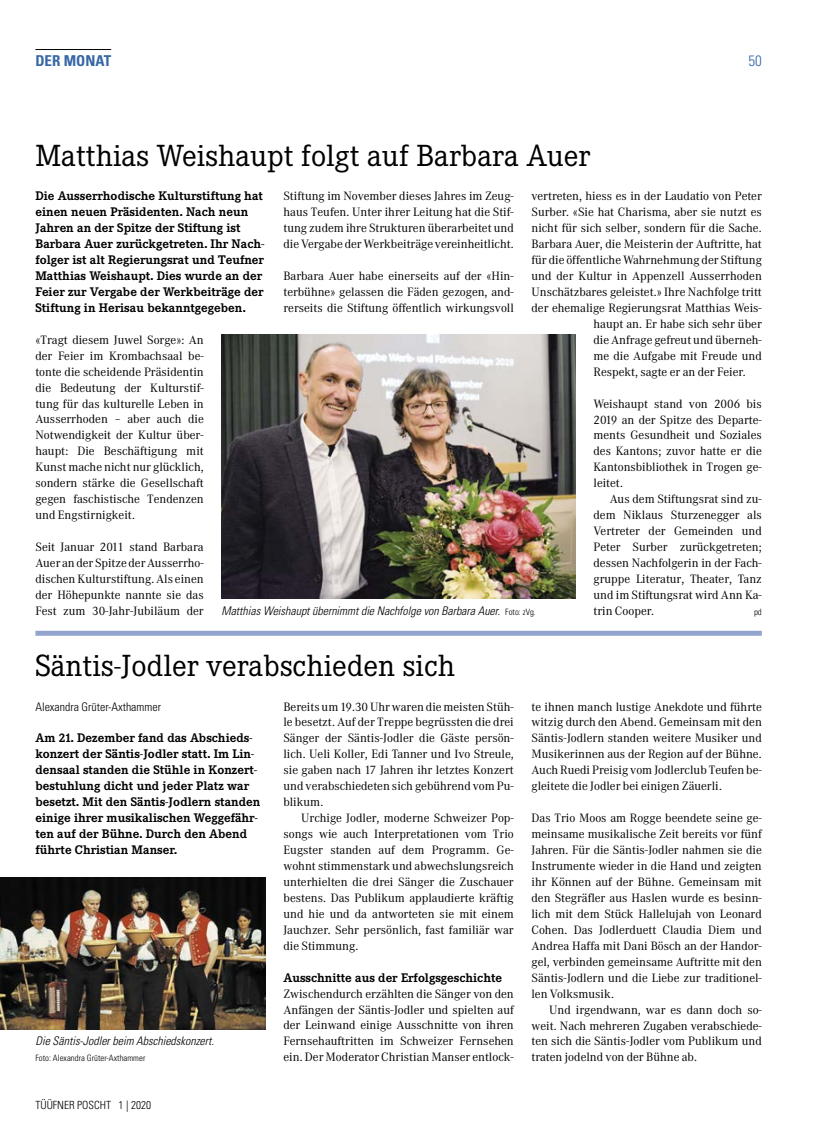
<style>
.page{position:relative;width:815px;height:1134px;background:#fff}
.page>*{position:absolute;margin:0;border:0;box-sizing:border-box;transform-origin:0 0}
.t1{font:30px "Corporate EBQ";color:#000}
.t2{font:700 condensed 15px "Univers LT Std";color:#3767a6}
.t3{font:300 condensed 15px "Univers LT Std";color:#3767a6}
.t4{font:700 12.25px/16px "Corporate EBQ";color:#000}
.t5{font:11.88px/16px "Corporate ABQ";color:#000;text-align:justify}
.t6{font:italic 300 condensed 11.88px "Univers LT Std";color:#000}
.t7{font:300 condensed 11.88px "Univers LT Std";color:#000}
.t8{font:300 condensed 11.25px "Univers LT Std";color:#000}
.t9{font:300 condensed 8.75px "Univers LT Std";color:#000}
.s1{font-style:normal;font-size:8.75px}
</style>
<div class="page">
<hr style="left:35px;top:49px;width:76px;height:1px;background:#000">
<img style="left:0;top:877px;width:266px;height:152px">
<div style="left:35px;top:631px;width:727px;height:5px;background:#93a5ce"></div>
<img style="left:221px;top:335px;width:355px;height:264px">
<p class="t2" style="left:35px;top:51px;width:77px">DER MONAT</p>
<p class="t3" style="left:748px;top:51px;width:15px">50</p>
<h1 class="t1" style="left:35px;top:138px;width:556px">Matthias Weishaupt folgt auf Barbara Auer</h1>
<p class="t4" style="left:35px;top:188px;width:230px">Die Ausserrhodische Kulturstiftung hat einen neuen Präsidenten. Nach neun Jahren an der Spitze der Stiftung ist Barbara Auer zurückgetreten. Ihr Nach&shy;folger ist alt Regierungsrat und Teufner Matthias Weishaupt. Dies wurde an der Feier zur Vergabe der Werkbeiträge der Stiftung in Herisau bekanntgegeben.</p>
<p class="t5" style="left:35px;top:332px;width:170px">«Tragt diesem Juwel Sorge»: An der Feier im Krombachsaal be&shy;tonte die scheidende Präsidentin die Bedeutung der Kulturstif&shy;tung für das kulturelle Leben in Ausserrhoden – aber auch die Notwendigkeit der Kultur über&shy;haupt: Die Beschäftigung mit Kunst mache nicht nur glücklich, sondern stärke die Gesellschaft gegen faschistische Tendenzen und Engstirnigkeit.</p>
<p class="t5" style="left:35px;top:539px;width:170px">Seit Januar 2011 stand Barbara Auer an der Spitze der Ausserrho&shy;dischen Kulturstiftung. Als einen der Höhepunkte nannte sie das Fest zum 30-Jahr-Jubiläum der</p>
<p class="t5" style="left:531px;top:188px;width:232px">vertreten, hiess es in der Laudatio von Peter</p>
<p class="t5" style="left:531px;top:204px;width:232px">Surber. «Sie hat Charisma, aber sie nutzt es</p>
<p class="t5" style="left:531px;top:220px;width:232px">nicht für sich selber, sondern für die Sache.</p>
<p class="t5" style="left:531px;top:236px;width:232px">Barbara Auer, die Meisterin der Auftritte, hat</p>
<p class="t5" style="left:531px;top:252px;width:232px">für die öffentliche Wahrnehmung der Stiftung</p>
<p class="t5" style="left:531px;top:268px;width:232px">und der Kultur in Appenzell Ausserrhoden</p>
<p class="t5" style="left:531px;top:284px;width:232px">Unschätzbares geleistet.» Ihre Nachfolge tritt</p>
<p class="t5" style="left:531px;top:300px;width:232px">der ehemalige Regierungsrat Matthias Weis-</p>
<p class="t5" style="left:594px;top:316px;width:170px">haupt an. Er habe sich sehr über</p>
<p class="t5" style="left:594px;top:332px;width:170px">die Anfrage gefreut und überneh-</p>
<p class="t5" style="left:594px;top:348px;width:170px">me die Aufgabe mit Freude und</p>
<p class="t5" style="left:594px;top:364px;width:154px">Respekt, sagte er an der Feier.</p>
<p class="t5" style="left:594px;top:396px;width:170px">Weishaupt stand von 2006 bis 2019 an der Spitze des Departe&shy;ments Gesundheit und Soziales des Kantons; zuvor hatte er die Kantonsbibliothek in Trogen ge&shy;leitet.</p>
<p class="t5" style="left:594px;top:491px;width:170px;text-indent:16px">Aus dem Stiftungsrat sind zu&shy;dem Niklaus Sturzenegger als Vertreter der Gemeinden und Peter Surber zurückgetreten; dessen Nachfolgerin in der Fach&shy;gruppe Literatur, Theater, Tanz und im Stiftungsrat wird Ann Ka&shy;trin Cooper.</p>
<p class="t5" style="left:283px;top:188px;width:232px">Stiftung im November dieses Jahres im Zeug&shy;haus Teufen. Unter ihrer Leitung hat die Stif&shy;tung zudem ihre Strukturen überarbeitet und die Vergabe der Werkbeiträge vereinheitlicht.</p>
<p class="t5" style="left:283px;top:268px;width:232px">Barbara Auer habe einerseits auf der «Hin&shy;terbühne» gelassen die Fäden gezogen, and&shy;rerseits die Stiftung öffentlich wirkungsvoll</p>
<p class="t6" style="left:221px;top:604px;width:316px">Matthias Weishaupt übernimmt die Nachfolge von Barbara Auer. <span class="s1">Foto: zVg.</span></p>
<p class="t9" style="left:754px;top:606px;width:9px">pd</p>
<h1 class="t1" style="left:35px;top:648px;width:421px">Säntis-Jodler verabschieden sich</h1>
<p class="t7" style="left:35px;top:699px;width:127px">Alexandra Grüter-Axthammer</p>
<p class="t4" style="left:35px;top:730px;width:226px">Am 21. Dezember fand das Abschieds&shy;konzert der Säntis-Jodler statt. Im Lin&shy;densaal standen die Stühle in Konzert&shy;bestuhlung dicht und jeder Platz war besetzt. Mit den Säntis-Jodlern standen einige ihrer musikalischen Weggefähr&shy;ten auf der Bühne. Durch den Abend führte Christian Manser.</p>
<p class="t5" style="left:283px;top:698px;width:232px">Bereits um 19.30 Uhr waren die meisten Stüh&shy;le besetzt. Auf der Treppe begrüssten die drei Sänger der Säntis-Jodler die Gäste persön&shy;lich. Ueli Koller, Edi Tanner und Ivo Streule, sie gaben nach 17 Jahren ihr letztes Konzert und verabschiedeten sich gebührend vom Pu&shy;blikum.</p>
<p class="t5" style="left:283px;top:810px;width:232px;text-indent:18px">Urchige Jodler, moderne Schweizer Pop&shy;songs wie auch Interpretationen vom Trio Eugster standen auf dem Programm. Ge&shy;wohnt stimmenstark und abwechslungsreich unterhielten die drei Sänger die Zuschauer bestens. Das Publikum applaudierte kräftig und hie und da antworteten sie mit einem Jauchzer. Sehr persönlich, fast familiär war die Stimmung.</p>
<p class="t4" style="left:283px;top:969px;width:220px">Ausschnitte aus der Erfolgsgeschichte</p>
<p class="t5" style="left:283px;top:985px;width:232px">Zwischendurch erzählten die Sänger von den Anfängen der Säntis-Jodler und spielten auf der Leinwand einige Ausschnitte von ihren Fernsehauftritten im Schweizer Fernsehen ein. Der Moderator Christian Manser entlock-</p>
<p class="t6" style="left:35px;top:1034px;width:180px">Die Säntis-Jodler beim Abschiedskonzert.</p>
<p class="t9" style="left:35px;top:1053px;width:112px">Foto: Alexandra Grüter-Axthammer</p>
<p class="t8" style="left:35px;top:1098px;width:117px">TÜÜFNER POSCHT 1 | 2020</p>
<p class="t5" style="left:531px;top:698px;width:232px">te ihnen manch lustige Anekdote und führte witzig durch den Abend. Gemeinsam mit den Säntis-Jodlern standen weitere Musiker und Musikerinnen aus der Region auf der Bühne.<br>Auch Ruedi Preisig vom Jodlerclub Teufen be&shy;gleitete die Jodler bei einigen Zäuerli.</p>
<p class="t5" style="left:531px;top:810px;width:232px">Das Trio Moos am Rogge beendete seine ge&shy;meinsame musikalische Zeit bereits vor fünf Jahren. Für die Säntis-Jodler nahmen sie die Instrumente wieder in die Hand und zeigten ihr Können auf der Bühne. Gemeinsam mit den Stegräfler aus Haslen wurde es besinn&shy;lich mit dem Stück Hallelujah von Leonard Cohen. Das Jodlerduett Claudia Diem und Andrea Haffa mit Dani Bösch an der Handor&shy;gel, verbinden gemeinsame Auftritte mit den Säntis-Jodlern und die Liebe zur traditionel&shy;len Volksmusik.</p>
<p class="t5" style="left:531px;top:1001px;width:232px;text-indent:18px">Und irgendwann, war es dann doch so&shy;weit. Nach mehreren Zugaben verabschiede&shy;ten sich die Säntis-Jodler vom Publikum und traten jodelnd von der Bühne ab.</p>
</div>
